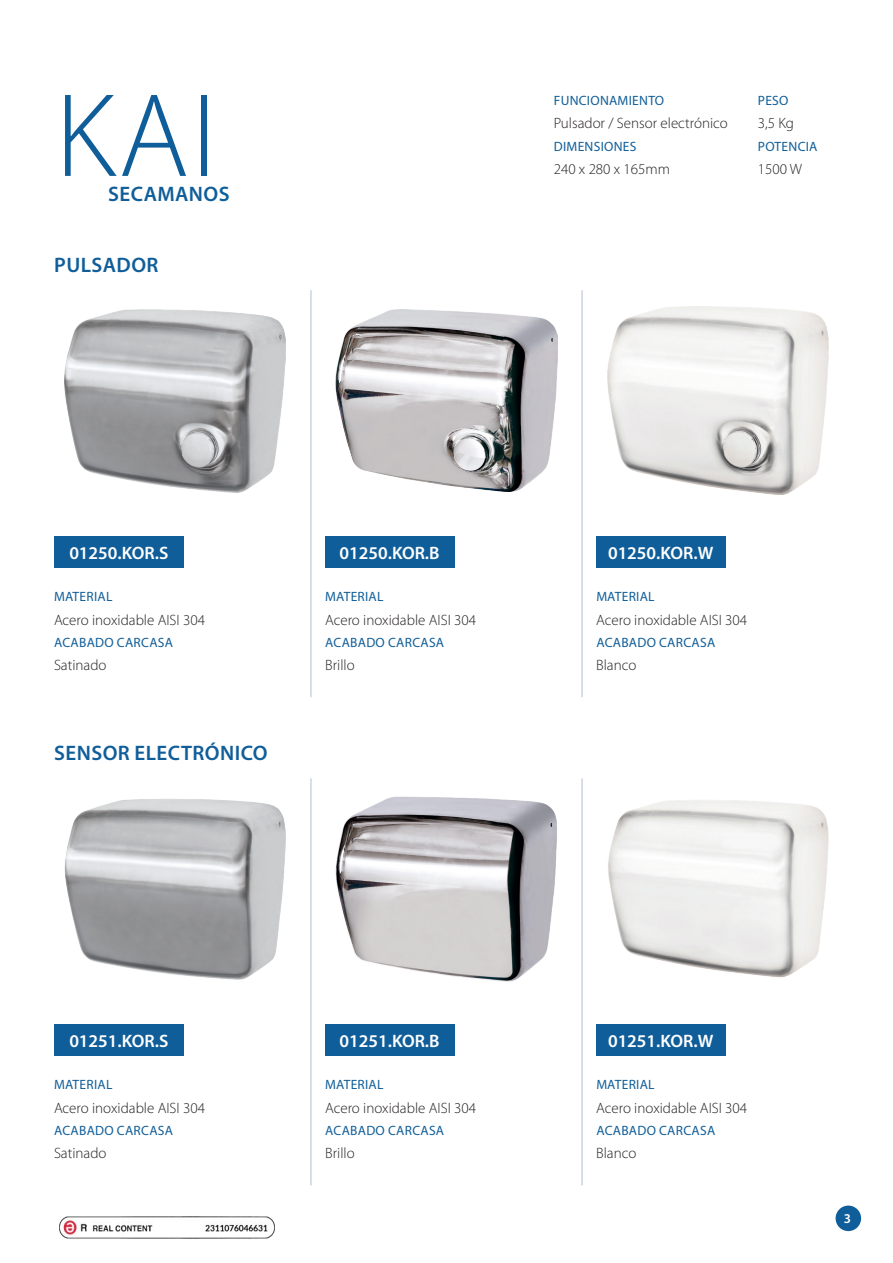
<style>
.page{position:relative;width:893px;height:1263px;background:#fff}
.page>*{position:absolute;margin:0;border:0;box-sizing:border-box;transform-origin:0 0}
.t1{font:300 120px "Myriad Pro";color:#105e99}
.t2{font:600 21px "Myriad Pro";letter-spacing:.02em;color:#105e99}
.t3{font:600 18px "Myriad Pro";color:#fff}
.t4{font:300 15px "Myriad Pro";color:#231f20}
.t5{font:13.5px "Myriad Pro";letter-spacing:.02em;color:#105e99}
.t6{font:600 13.5px "Myriad Pro";color:#fff}
</style>
<div class="page">
<div style="left:836px;top:1205px;width:25px;height:26px;background:#105e99;border-radius:50%"></div>
<img style="left:65px;top:309px;width:221px;height:183px">
<img style="left:336px;top:310px;width:221px;height:182px">
<img style="left:607px;top:307px;width:221px;height:188px">
<div style="left:54px;top:536px;width:130px;height:32px;background:#105e99"></div>
<div style="left:325px;top:536px;width:129px;height:32px;background:#105e99"></div>
<div style="left:596px;top:536px;width:129px;height:32px;background:#105e99"></div>
<hr style="left:311px;top:290px;width:1px;height:407px;background:#b1bdd7">
<hr style="left:582px;top:290px;width:1px;height:407px;background:#b1bdd7">
<img style="left:65px;top:799px;width:221px;height:180px">
<img style="left:336px;top:796px;width:221px;height:186px">
<img style="left:608px;top:800px;width:220px;height:178px">
<div style="left:54px;top:1024px;width:130px;height:32px;background:#105e99"></div>
<div style="left:325px;top:1024px;width:129px;height:32px;background:#105e99"></div>
<div style="left:596px;top:1024px;width:129px;height:32px;background:#105e99"></div>
<hr style="left:311px;top:778px;width:1px;height:407px;background:#b1bdd7">
<hr style="left:582px;top:778px;width:1px;height:407px;background:#b1bdd7">
<img style="left:59px;top:1217px;width:216px;height:21px">
<h1 class="t1" style="left:55px;top:64px;width:163px">KAI</h1>
<h2 class="t2" style="left:108px;top:181px;width:123px">SECAMANOS</h2>
<h2 class="t2" style="left:54px;top:251px;width:106px">PULSADOR</h2>
<p class="t5" style="left:554px;top:92px;width:112px">FUNCIONAMIENTO</p>
<p class="t4" style="left:554px;top:114px;width:176px">Pulsador / Sensor electrónico</p>
<p class="t5" style="left:554px;top:138px;width:84px">DIMENSIONES</p>
<p class="t4" style="left:554px;top:160px;width:118px">240 x 280 x 165mm</p>
<p class="t5" style="left:758px;top:92px;width:32px">PESO</p>
<p class="t4" style="left:758px;top:114px;width:38px">3,5 Kg</p>
<p class="t5" style="left:758px;top:138px;width:61px">POTENCIA</p>
<p class="t4" style="left:758px;top:160px;width:46px">1500 W</p>
<p class="t3" style="left:69px;top:541px;width:101px">01250.KOR.S</p>
<p class="t3" style="left:340px;top:541px;width:102px">01250.KOR.B</p>
<p class="t3" style="left:608px;top:541px;width:107px">01250.KOR.W</p>
<p class="t5" style="left:54px;top:588px;width:60px">MATERIAL</p>
<p class="t4" style="left:54px;top:610px;width:153px">Acero inoxidable AISI 304</p>
<p class="t5" style="left:54px;top:634px;width:120px">ACABADO CARCASA</p>
<p class="t4" style="left:54px;top:656px;width:54px">Satinado</p>
<h2 class="t2" style="left:54px;top:739px;width:215px">SENSOR ELECTRÓNICO</h2>
<p class="t5" style="left:325px;top:588px;width:60px">MATERIAL</p>
<p class="t4" style="left:325px;top:610px;width:153px">Acero inoxidable AISI 304</p>
<p class="t5" style="left:325px;top:634px;width:120px">ACABADO CARCASA</p>
<p class="t4" style="left:325px;top:656px;width:31px">Brillo</p>
<p class="t5" style="left:596px;top:588px;width:60px">MATERIAL</p>
<p class="t4" style="left:596px;top:610px;width:153px">Acero inoxidable AISI 304</p>
<p class="t5" style="left:596px;top:634px;width:120px">ACABADO CARCASA</p>
<p class="t4" style="left:596px;top:656px;width:42px">Blanco</p>
<p class="t3" style="left:69px;top:1029px;width:101px">01251.KOR.S</p>
<p class="t3" style="left:340px;top:1029px;width:102px">01251.KOR.B</p>
<p class="t3" style="left:608px;top:1029px;width:107px">01251.KOR.W</p>
<p class="t5" style="left:54px;top:1076px;width:60px">MATERIAL</p>
<p class="t4" style="left:54px;top:1099px;width:153px">Acero inoxidable AISI 304</p>
<p class="t5" style="left:54px;top:1122px;width:120px">ACABADO CARCASA</p>
<p class="t4" style="left:54px;top:1144px;width:54px">Satinado</p>
<p class="t5" style="left:325px;top:1076px;width:60px">MATERIAL</p>
<p class="t4" style="left:325px;top:1099px;width:153px">Acero inoxidable AISI 304</p>
<p class="t5" style="left:325px;top:1122px;width:120px">ACABADO CARCASA</p>
<p class="t4" style="left:325px;top:1144px;width:31px">Brillo</p>
<p class="t5" style="left:596px;top:1076px;width:60px">MATERIAL</p>
<p class="t4" style="left:596px;top:1099px;width:153px">Acero inoxidable AISI 304</p>
<p class="t5" style="left:596px;top:1122px;width:120px">ACABADO CARCASA</p>
<p class="t4" style="left:596px;top:1144px;width:42px">Blanco</p>
<p class="t6" style="left:844px;top:1210px;width:9px">3</p>
</div>
